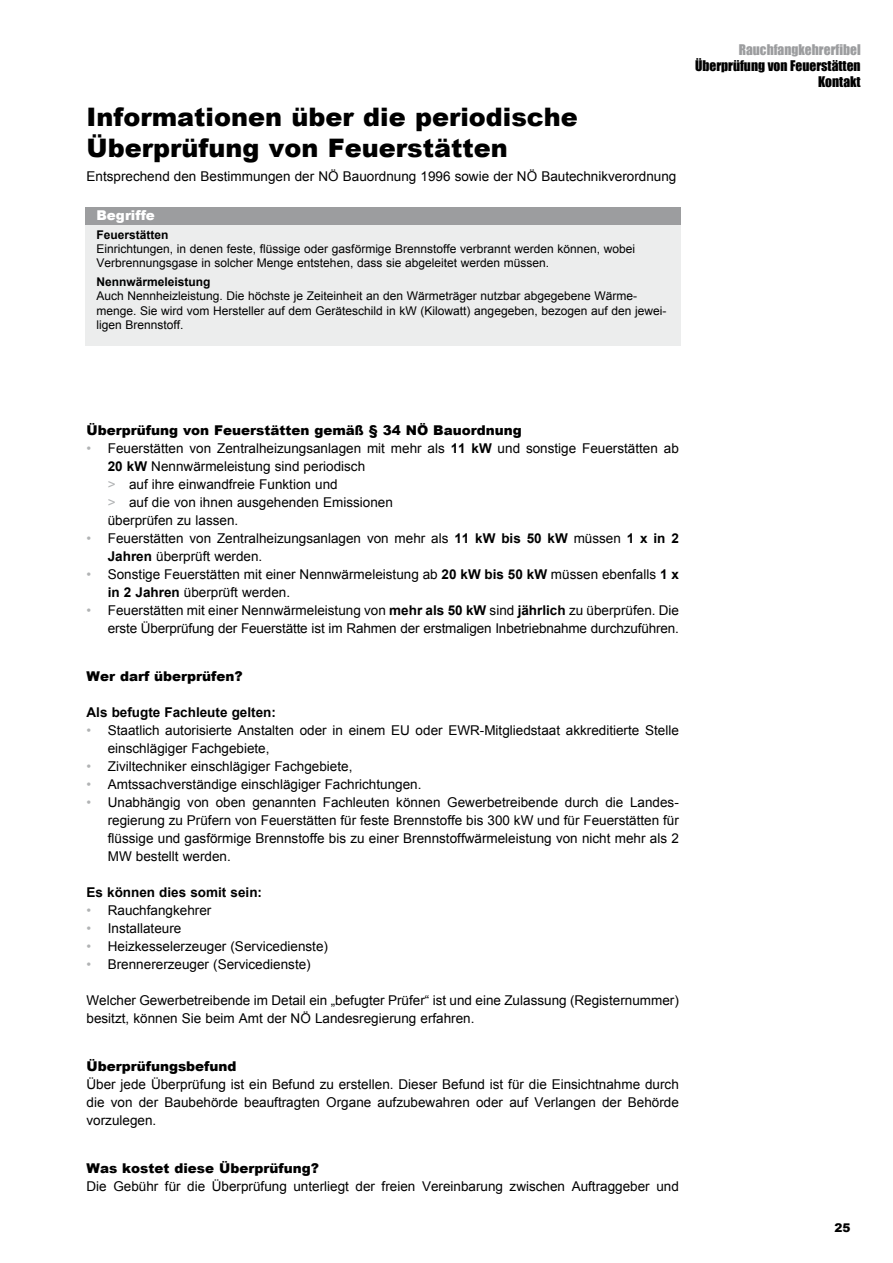
<style>
.page{position:relative;width:893px;height:1263px;background:#fff}
.page>*{position:absolute;margin:0;border:0;box-sizing:border-box;transform-origin:0 0}
.t1{font:900 25.5px/30.6px "Arial";color:#000}
.t2{font:13.5px/18px "Arial";color:#000}
.t3{font:900 13.5px "Arial";color:#000}
.t4{font:700 13.5px "Arial";color:#000}
.t5{font:13.5px/16.2px "Impact";color:#000;text-align:right}
.t6{font:13.5px "Impact";color:#9c9d9f}
.t7{font:900 13.5px "Arial";color:#fff}
.t8{font:12px/14.4px "Arial";color:#000}
.t9{font:700 12px "Arial";color:#000}
.t10{font:900 12px "Arial";color:#000}
.s1{color:#b1b3b4}
.s2{font-weight:700}
</style>
<div class="page">
<div style="left:85px;top:222px;width:595px;height:123px;background:#eceded"></div>
<div style="left:85px;top:207px;width:595px;height:17px;background:#9c9d9f"></div>
<h1 class="t1" style="left:87px;top:101px;width:493px">Informationen über die periodische<br>Überprüfung von Feuerstätten</h1>
<p class="t2" style="left:87px;top:167px;width:591px">Entsprechend den Bestimmungen der NÖ Bauordnung 1996 sowie der NÖ Bautechnikverordnung</p>
<p class="t7" style="left:96px;top:205px;width:60px">Begriffe</p>
<p class="t9" style="left:96px;top:226px;width:74px">Feuerstätten</p>
<p class="t8" style="left:96px;top:242px;width:540px">Einrichtungen, in denen feste, flüssige oder gasförmige Brennstoffe verbrannt werden können, wobei<br>Verbrennungsgase in solcher Menge entstehen, dass sie abgeleitet werden müssen.</p>
<p class="t9" style="left:96px;top:274px;width:116px">Nennwärmeleistung</p>
<p class="t8" style="left:96px;top:289px;width:571px">Auch Nennheizleistung. Die höchste je Zeiteinheit an den Wärmeträger nutzbar abgegebene Wärme&shy;menge. Sie wird vom Hersteller auf dem Geräteschild in kW (Kilowatt) angegeben, bezogen auf den jewei&shy;ligen Brennstoff.</p>
<h1 class="t1" style="left:87px;top:229px;width:444px">Kehrgebührenberechnungsblatt</h1>
<p class="t6" style="left:739px;top:39px;width:123px">Rauchfangkehrerfibel</p>
<p class="t5" style="left:695px;top:57px;width:167px">Überprüfung von Feuerstätten<br>Kontakt</p>
<p class="t3" style="left:87px;top:420px;width:437px">Überprüfung von Feuerstätten gemäß § 34 NÖ Bauordnung</p>
<p class="t2" style="left:108px;top:439px;width:573px;text-indent:-21px"><span class="s1">•</span> Feuerstätten von Zentralheizungsanlagen mit mehr als <span class="s2">11 kW</span> und sonstige Feuerstätten ab <span class="s2">20 kW</span> Nennwärmeleistung sind periodisch<br><span class="s1">&gt;</span> auf ihre einwandfreie Funktion und<br><span class="s1">&gt;</span> auf die von ihnen ausgehenden Emissionen<br>überprüfen zu lassen.</p>
<p class="t2" style="left:108px;top:529px;width:572px;text-indent:-21px"><span class="s1">•</span> Feuerstätten von Zentralheizungsanlagen von mehr als <span class="s2">11 kW bis 50 kW</span> müssen <span class="s2">1 x in 2<br>Jahren</span> überprüft werden.</p>
<p class="t2" style="left:108px;top:565px;width:573px;text-indent:-21px"><span class="s1">•</span> Sonstige Feuerstätten mit einer Nennwärmeleistung ab <span class="s2">20 kW bis 50 kW</span> müssen ebenfalls <span class="s2">1 x in 2 Jahren</span> überprüft werden.</p>
<p class="t2" style="left:87px;top:601px;width:594px;text-align:right"><span class="s1">•</span> Feuerstätten mit einer Nennwärmeleistung von <span class="s2">mehr als 50 kW</span> sind <span class="s2">jährlich</span> zu überprüfen. Die erste Überprüfung der Feuerstätte ist im Rahmen der erstmaligen Inbetriebnahme durchzuführen.</p>
<p class="t3" style="left:87px;top:666px;width:158px">Wer darf überprüfen?</p>
<p class="t4" style="left:87px;top:703px;width:191px">Als befugte Fachleute gelten:</p>
<p class="t2" style="left:108px;top:721px;width:573px;text-indent:-21px"><span class="s1">•</span> Staatlich autorisierte Anstalten oder in einem EU oder EWR-Mitgliedstaat akkreditierte Stelle einschlägiger Fachgebiete,</p>
<p class="t2" style="left:87px;top:757px;width:267px"><span class="s1">•</span> Ziviltechniker einschlägiger Fachgebiete,</p>
<p class="t2" style="left:87px;top:775px;width:336px"><span class="s1">•</span> Amtssachverständige einschlägiger Fachrichtungen.</p>
<p class="t2" style="left:108px;top:793px;width:573px;text-align:justify;text-indent:-21px"><span class="s1">•</span> Unabhängig von oben genannten Fachleuten können Gewerbetreibende durch die Landes&shy;regierung zu Prüfern von Feuerstätten für feste Brennstoffe bis 300 kW und für Feuerstätten für flüssige und gasförmige Brennstoffe bis zu einer Brennstoffwärmeleistung von nicht mehr als 2<br>MW bestellt werden.</p>
<p class="t4" style="left:87px;top:883px;width:177px">Es können dies somit sein:</p>
<p class="t2" style="left:87px;top:901px;width:126px"><span class="s1">•</span> Rauchfangkehrer</p>
<p class="t2" style="left:87px;top:919px;width:96px"><span class="s1">•</span> Installateure</p>
<p class="t2" style="left:87px;top:937px;width:243px"><span class="s1">•</span> Heizkesselerzeuger (Servicedienste)</p>
<p class="t2" style="left:87px;top:955px;width:226px"><span class="s1">•</span> Brennererzeuger (Servicedienste)</p>
<p class="t2" style="left:87px;top:991px;width:594px">Welcher Gewerbetreibende im Detail ein „befugter Prüfer“ ist und eine Zulassung (Registernummer) besitzt, können Sie beim Amt der NÖ Landesregierung erfahren.</p>
<p class="t3" style="left:87px;top:1056px;width:152px">Überprüfungsbefund</p>
<p class="t2" style="left:87px;top:1075px;width:594px;text-align:justify">Über jede Überprüfung ist ein Befund zu erstellen. Dieser Befund ist für die Einsichtnahme durch die von der Baubehörde beauftragten Organe aufzubewahren oder auf Verlangen der Behörde vorzulegen.</p>
<p class="t3" style="left:87px;top:1158px;width:234px">Was kostet diese Überprüfung?</p>
<p class="t2" style="left:87px;top:1177px;width:594px">Die Gebühr für die Überprüfung unterliegt der freien Vereinbarung zwischen Auftraggeber und</p>
<p class="t10" style="left:834px;top:1218px;width:18px">25</p>
</div>
